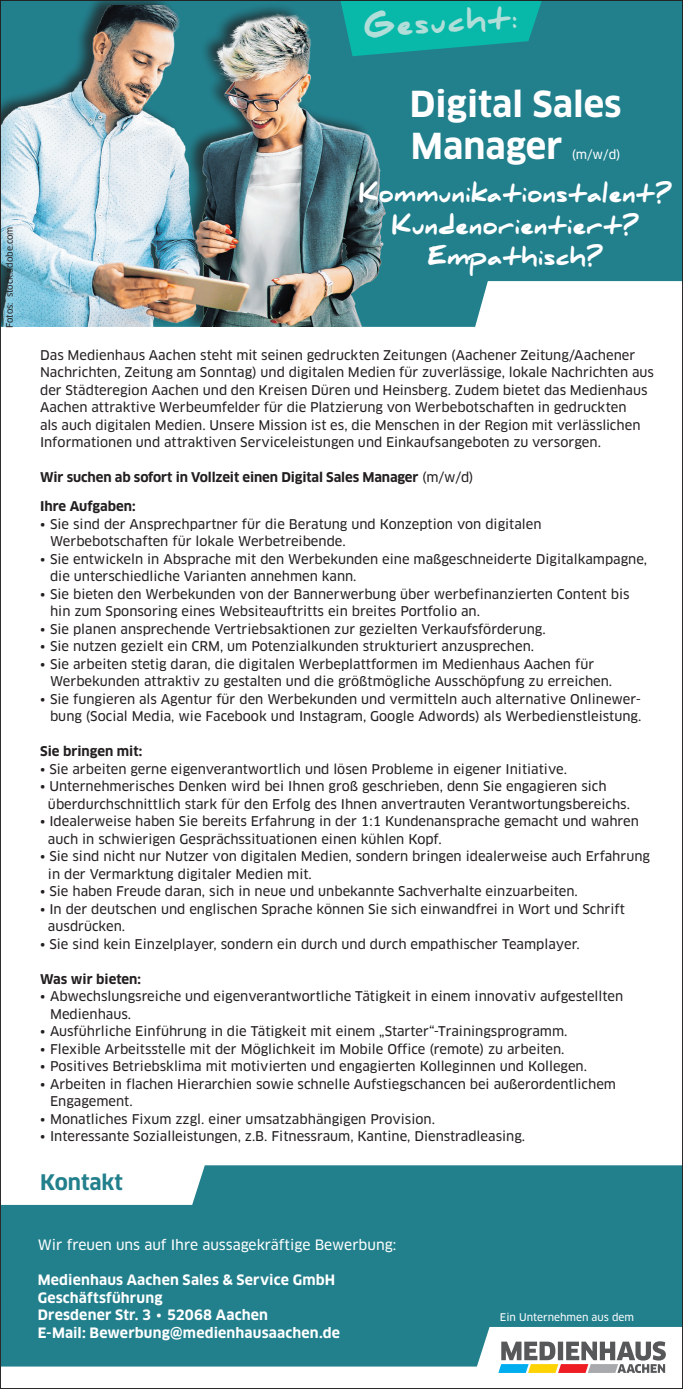
<style>
.page{position:relative;width:683px;height:1389px;background:#fff}
.page>*{position:absolute;margin:0;border:0;box-sizing:border-box;transform-origin:0 0}
.t1{font:700 35px/42px "Clan OT";color:#fff}
.t2{font:900 28px "Daniel";color:#b1ded9}
.t3{font:900 22.75px/31.5px "Daniel";letter-spacing:.02em;color:#fff;text-align:center}
.t4{font:700 21px "Clan OT";color:#22808d}
.t5{font:700 14px/17.5px "Clan OT";letter-spacing:.01em;color:#fff}
.t6{font:14px "Clan OT News";color:#fff}
.t7{font:13.12px/17.5px "Clan OT News";color:#231f20}
.t8{font:700 13.12px "Clan OT";letter-spacing:-.01em;color:#231f20}
.t9{font:12.25px "Clan OT News";color:#fff}
.t10{font:10.33px "Clan OT News";color:#fff}
.t11{font:8.75px "Clan OT News";color:#231f20}
.s1{font-family:"Clan OT News";font-weight:400}
</style>
<div class="page">
<svg style="left:2px;top:1165px;width:679px;height:162px;background:#328995"></svg>
<svg style="left:395px;top:2px;width:286px;height:325px;background:#398d99"></svg>
<img style="left:2px;top:6px;width:393px;height:321px">
<div style="left:2px;top:1327px;width:488px;height:40px;background:#22808d"></div>
<svg style="left:498px;top:1341px;width:168px;height:32px"></svg>
<svg style="left:340px;top:2px;width:202px;height:54px;background:#0dada4"></svg>
<p class="t11" style="left:5px;top:328px;width:103px;rotate:-90deg">Fotos: stock.adobe.com</p>
<h2 class="t2" style="left:363px;top:12px;width:155px;rotate:-4deg">Gesucht:</h2>
<h1 class="t1" style="left:410px;top:84px;width:213px">Digital Sales<br>Manager</h1>
<p class="t9" style="left:572px;top:148px;width:50px">(m/w/d)</p>
<h3 class="t3" style="left:359px;top:178px;width:315px">Kommunikationstalent?<br>Kundenorientiert?<br>Empathisch?</h3>
<p class="t7" style="left:40px;top:346px;width:615px">Das Medienhaus Aachen steht mit seinen gedruckten Zeitungen (Aachener Zeitung/Aachener Nachrichten, Zeitung am Sonntag) und digitalen Medien für zuverlässige, lokale Nachrichten aus der Städteregion Aachen und den Kreisen Düren und Heinsberg. Zudem bietet das Medienhaus Aachen attraktive Werbeumfelder für die Platzierung von Werbebotschaften in gedruckten<br>als auch digitalen Medien. Unsere Mission ist es, die Menschen in der Region mit verlässlichen Informationen und attraktiven Serviceleistungen und Einkaufsangeboten zu versorgen.</p>
<p class="t8" style="left:40px;top:470px;width:435px">Wir suchen ab sofort in Vollzeit einen Digital Sales Manager <span class="s1">(m/w/d)</span></p>
<p class="t8" style="left:40px;top:499px;width:97px">Ihre Aufgaben:</p>
<p class="t7" style="left:50px;top:515px;width:493px;text-indent:-10px">• Sie sind der Ansprechpartner für die Beratung und Konzeption von digitalen<br>Werbebotschaften für lokale Werbetreibende.</p>
<p class="t7" style="left:50px;top:550px;width:598px;text-indent:-10px">• Sie entwickeln in Absprache mit den Werbekunden eine maßgeschneiderte Digitalkampagne, die unterschiedliche Varianten annehmen kann.</p>
<p class="t7" style="left:50px;top:585px;width:581px;text-indent:-10px">• Sie bieten den Werbekunden von der Bannerwerbung über werbefinanzierten Content bis hin zum Sponsoring eines Websiteauftritts ein breites Portfolio an.</p>
<p class="t7" style="left:40px;top:620px;width:507px">• Sie planen ansprechende Vertriebsaktionen zur gezielten Verkaufsförderung.</p>
<p class="t7" style="left:40px;top:638px;width:495px">• Sie nutzen gezielt ein CRM, um Potenzialkunden strukturiert anzusprechen.</p>
<p class="t7" style="left:50px;top:655px;width:564px;text-indent:-10px">• Sie arbeiten stetig daran, die digitalen Werbeplattformen im Medienhaus Aachen für<br>Werbekunden attraktiv zu gestalten und die größtmögliche Ausschöpfung zu erreichen.</p>
<p class="t7" style="left:40px;top:690px;width:603px;text-align:right">• Sie fungieren als Agentur für den Werbekunden und vermitteln auch alternative Onlinewer&shy;bung (Social Media, wie Facebook und Instagram, Google Adwords) als Werbedienstleistung.</p>
<p class="t8" style="left:40px;top:744px;width:104px">Sie bringen mit:</p>
<p class="t7" style="left:40px;top:760px;width:528px">• Sie arbeiten gerne eigenverantwortlich und lösen Probleme in eigener Initiative.</p>
<p class="t7" style="left:48px;top:778px;width:583px;text-indent:-8px">• Unternehmerisches Denken wird bei Ihnen groß geschrieben, denn Sie engagieren sich überdurchschnittlich stark für den Erfolg des Ihnen anvertrauten Verantwortungsbereichs.</p>
<p class="t7" style="left:48px;top:813px;width:592px;text-indent:-8px">• Idealerweise haben Sie bereits Erfahrung in der 1:1 Kundenansprache gemacht und wahren auch in schwierigen Gesprächssituationen einen kühlen Kopf.</p>
<p class="t7" style="left:48px;top:848px;width:603px;text-indent:-8px">• Sie sind nicht nur Nutzer von digitalen Medien, sondern bringen idealerweise auch Erfahrung in der Vermarktung digitaler Medien mit.</p>
<p class="t7" style="left:40px;top:883px;width:539px">• Sie haben Freude daran, sich in neue und unbekannte Sachverhalte einzuarbeiten.</p>
<p class="t7" style="left:48px;top:900px;width:578px;text-indent:-8px">• In der deutschen und englischen Sprache können Sie sich einwandfrei in Wort und Schrift ausdrücken.</p>
<p class="t7" style="left:40px;top:935px;width:541px">• Sie sind kein Einzelplayer, sondern ein durch und durch empathischer Teamplayer.</p>
<p class="t8" style="left:40px;top:971px;width:102px">Was wir bieten:</p>
<p class="t7" style="left:50px;top:988px;width:574px;text-indent:-10px">• Abwechslungsreiche und eigenverantwortliche Tätigkeit in einem innovativ aufgestellten<br>Medienhaus.</p>
<p class="t7" style="left:40px;top:1023px;width:529px">• Ausführliche Einführung in die Tätigkeit mit einem „Starter“-Trainingsprogramm.</p>
<p class="t7" style="left:40px;top:1040px;width:526px">• Flexible Arbeitsstelle mit der Möglichkeit im Mobile Office (remote) zu arbeiten.</p>
<p class="t7" style="left:40px;top:1058px;width:548px">• Positives Betriebsklima mit motivierten und engagierten Kolleginnen und Kollegen.</p>
<p class="t7" style="left:50px;top:1075px;width:567px;text-indent:-10px">• Arbeiten in flachen Hierarchien sowie schnelle Aufstiegschancen bei außerordentlichem<br>Engagement.</p>
<p class="t7" style="left:40px;top:1110px;width:396px">• Monatliches Fixum zzgl. einer umsatzabhängigen Provision.</p>
<p class="t7" style="left:40px;top:1128px;width:487px">• Interessante Sozialleistungen, z.B. Fitnessraum, Kantine, Dienstradleasing.</p>
<h3 class="t4" style="left:40px;top:1170px;width:84px">Kontakt</h3>
<p class="t6" style="left:38px;top:1237px;width:360px">Wir freuen uns auf Ihre aussagekräftige Bewerbung:</p>
<p class="t5" style="left:38px;top:1272px;width:304px">Medienhaus Aachen Sales &amp; Service GmbH<br>Geschäftsführung<br>Dresdener Str. 3 <span class="s1">∙</span> 52068 Aachen<br>E-Mail: Bewerbung@medienhausaachen.de</p>
<p class="t10" style="left:500px;top:1311px;width:136px">Ein Unternehmen aus dem</p>
</div>
